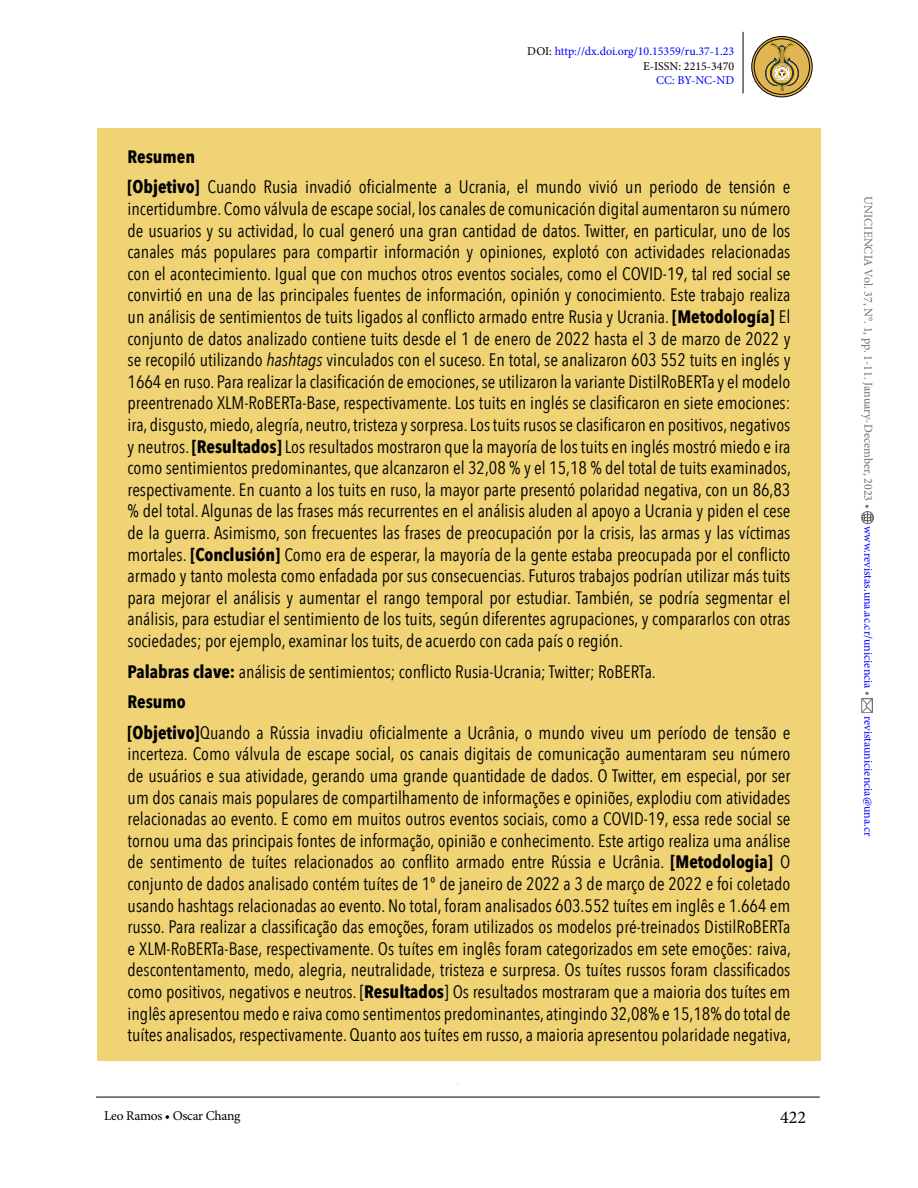
<style>
.page{position:relative;width:918px;height:1188px;background:#fff}
.page>*{position:absolute;margin:0;border:0;box-sizing:border-box;transform-origin:0 0}
.t1{font:18px/21.6px "Avenir Next Condensed";color:#000}
.t2{font:18px "Minion Pro";color:#000}
.t3{font:13.5px "Minion Pro";letter-spacing:-.02em;color:#000}
.t4{font:12px/14.4px "Minion Pro";color:#00f;text-align:right}
.t5{font:12px "Minion Pro";color:#706f6f}
.s1{color:#000}
.s2{font-weight:700}
.s3{font-style:italic}
.s4{color:#706f6f}
</style>
<div class="page">
<hr style="left:743px;top:32px;width:1px;height:61px;background:#000">
<svg style="left:862px;top:511px;width:12px;height:12px"></svg>
<img style="left:862px;top:699px;width:10px;height:14px">
<hr style="left:96px;top:1097px;width:724px;height:1px;background:#000">
<svg style="left:752px;top:37px;width:60px;height:60px"></svg>
<div style="left:754px;top:39px;width:56px;height:56px;border:1px solid #000;border-radius:50%"></div>
<div style="left:751px;top:36px;width:62px;height:61px;border:1px solid #000;border-radius:50%"></div>
<svg style="left:765px;top:42px;width:34px;height:50px;background:#bb9e53"></svg>
<div style="left:97px;top:128px;width:724px;height:932px;background:#efd375"></div>
<p class="t4" style="left:527px;top:45px;width:208px"><span class="s1">DOI:</span> http://dx.doi.org/10.15359/ru.37-1.23<br><span class="s1">E-ISSN: 2215-3470</span></p>
<p class="t4" style="left:656px;top:73px;width:80px">CC: BY-NC-ND</p>
<p class="t1" style="left:128px;top:140px;width:664px;line-height:30.6px"><span class="s2">Resumen<br>[Objetivo]</span> Cuando Rusia invadió oficialmente a Ucrania, el mundo vivió un periodo de tensión e</p>
<p class="t1" style="left:128px;top:197px;width:665px;text-align:justify">incertidumbre. Como válvula de escape social, los canales de comunicación digital aumentaron su número de usuarios y su actividad, lo cual generó una gran cantidad de datos. Twitter, en particular, uno de los canales más populares para compartir información y opiniones, explotó con actividades relacionadas con el acontecimiento. Igual que con muchos otros eventos sociales, como el COVID-19, tal red social se convirtió en una de las principales fuentes de información, opinión y conocimiento. Este trabajo realiza un análisis de sentimientos de tuits ligados al conflicto armado entre Rusia y Ucrania. <span class="s2">[Metodología]</span> El conjunto de datos analizado contiene tuits desde el 1 de enero de 2022 hasta el 3 de marzo de 2022 y se recopiló utilizando <span class="s3">hashtags</span> vinculados con el suceso. En total, se analizaron 603 552 tuits en inglés y 1664 en ruso. Para realizar la clasificación de emociones, se utilizaron la variante DistilRoBERTa y el modelo preentrenado XLM-RoBERTa-Base, respectivamente. Los tuits en inglés se clasificaron en siete emociones: ira, disgusto, miedo, alegría, neutro, tristeza y sorpresa. Los tuits rusos se clasificaron en positivos, negativos y neutros. <span class="s2">[Resultados]</span> Los resultados mostraron que la mayoría de los tuits en inglés mostró miedo e ira como sentimientos predominantes, que alcanzaron el 32,08 % y el 15,18 % del total de tuits examinados, respectivamente. En cuanto a los tuits en ruso, la mayor parte presentó polaridad negativa, con un 86,83 % del total. Algunas de las frases más recurrentes en el análisis aluden al apoyo a Ucrania y piden el cese de la guerra. Asimismo, son frecuentes las frases de preocupación por la crisis, las armas y las víctimas mortales. <span class="s2">[Conclusión]</span> Como era de esperar, la mayoría de la gente estaba preocupada por el conflicto armado y tanto molesta como enfadada por sus consecuencias. Futuros trabajos podrían utilizar más tuits para mejorar el análisis y aumentar el rango temporal por estudiar. También, se podría segmentar el análisis, para estudiar el sentimiento de los tuits, según diferentes agrupaciones, y compararlos con otras sociedades; por ejemplo, examinar los tuits, de acuerdo con cada país o región.</p>
<p class="t1" style="left:128px;top:655px;width:664px;line-height:30.6px"><span class="s2">Palabras clave:</span> análisis de sentimientos; conflicto Rusia-Ucrania; Twitter; RoBERTa.<br><span class="s2">Resumo<br>[Objetivo]</span>Quando a Rússia invadiu oficialmente a Ucrânia, o mundo viveu um período de tensão e</p>
<p class="t1" style="left:128px;top:742px;width:665px;text-align:justify">incerteza. Como válvula de escape social, os canais digitais de comunicação aumentaram seu número de usuários e sua atividade, gerando uma grande quantidade de dados. O Twitter, em especial, por ser um dos canais mais populares de compartilhamento de informações e opiniões, explodiu com atividades relacionadas ao evento. E como em muitos outros eventos sociais, como a COVID-19, essa rede social se tornou uma das principais fontes de informação, opinião e conhecimento. Este artigo realiza uma análise de sentimento de tuítes relacionados ao conflito armado entre Rússia e Ucrânia. <span class="s2">[Metodologia]</span> O conjunto de dados analisado contém tuítes de 1º de janeiro de 2022 a 3 de março de 2022 e foi coletado usando hashtags relacionadas ao evento. No total, foram analisados 603.552 tuítes em inglês e 1.664 em russo. Para realizar a classificação das emoções, foram utilizados os modelos pré-treinados DistilRoBERTa e XLM-RoBERTa-Base, respectivamente. Os tuítes em inglês foram categorizados em sete emoções: raiva, descontentamento, medo, alegria, neutralidade, tristeza e surpresa. Os tuítes russos foram classificados como positivos, negativos e neutros. [<span class="s2">Resultados</span>] Os resultados mostraram que a maioria dos tuítes em inglês apresentou medo e raiva como sentimentos predominantes, atingindo 32,08% e 15,18% do total de tuítes analisados, respectivamente. Quanto aos tuítes em russo, a maioria apresentou polaridade negativa,</p>
<p class="t3" style="left:104px;top:1106px;width:138px">Leo Ramos • Oscar Chang</p>
<p class="t2" style="left:780px;top:1106px;width:27px">422</p>
<p class="t5" style="left:876px;top:196px;width:314px;rotate:90deg">UNICIENCIA Vol. 37, N°. 1, pp. 1-11. January-December, 2023 •</p>
<p class="t4" style="left:876px;top:526px;width:172px;rotate:90deg">www.revistas.una.ac.cr/uniciencia <span class="s4">•</span></p>
<p class="t4" style="left:876px;top:716px;width:122px;rotate:90deg">revistauniciencia@una.cr</p>
</div>
